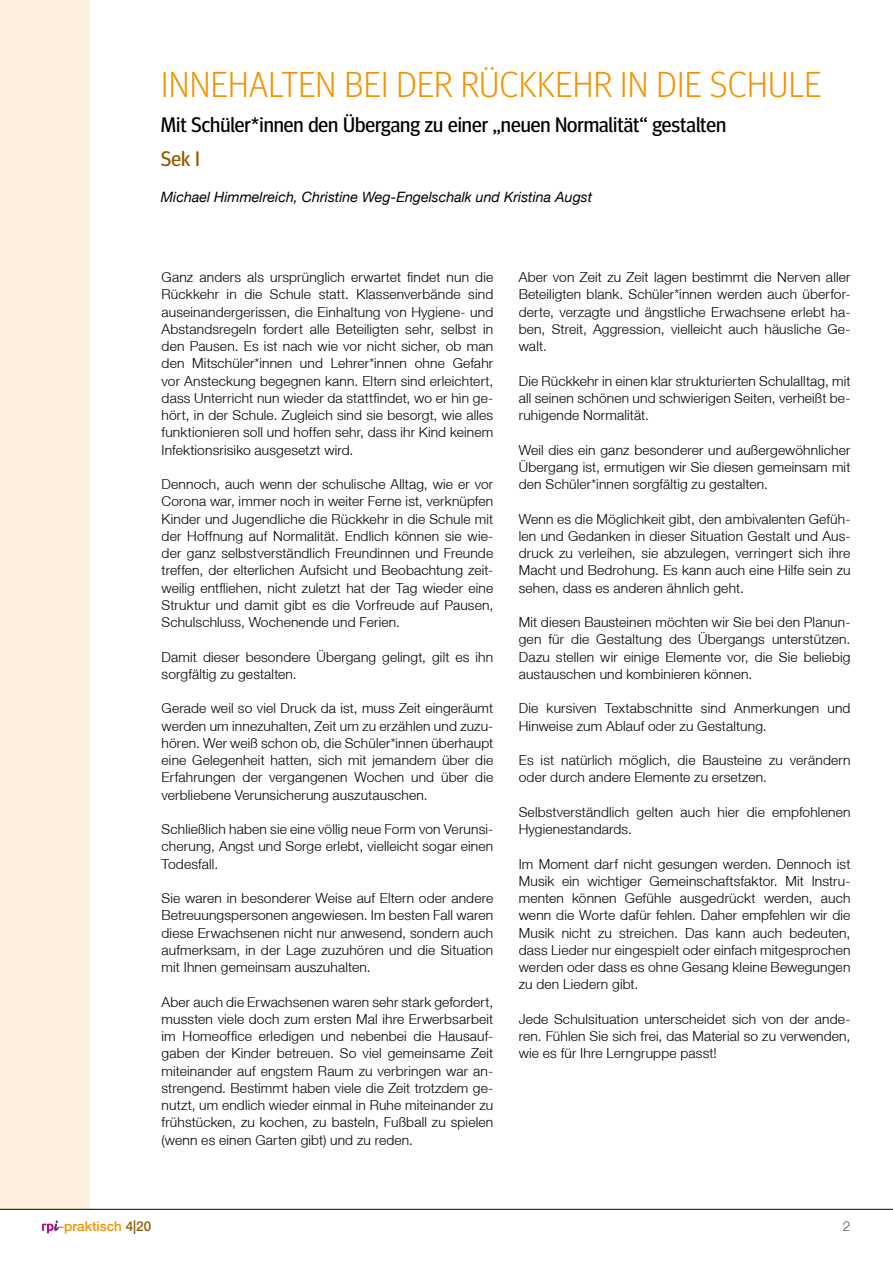
<style>
.page{position:relative;width:893px;height:1263px;background:#fff}
.page>*{position:absolute;margin:0;border:0;box-sizing:border-box;transform-origin:0 0}
.t1{font:300 36px "Meta Headline OT";letter-spacing:.01em;color:#f39200}
.t2{font:21px "Meta Headline OT";color:#000}
.t3{font:21px "Meta Headline OT";color:#935b00}
.t4{font:italic 14.25px "Helvetica Neue LT";color:#000}
.t5{font:300 13.8px/17.2px "Helvetica Neue LT";letter-spacing:.01em;color:#000;text-align:justify}
.t6{font:500 13.5px "Helvetica Neue LT";color:#f39200}
.t7{font:100 13.5px "Helvetica Neue LT";color:#000}
.s1{color:#935b00}
</style>
<div class="page">
<div style="left:0;top:0;width:89px;height:1209px;background:#fef0de"></div>
<hr style="left:0;top:1209px;width:893px;height:1px;background:#000">
<svg style="left:43px;top:1220px;width:16px;height:13px"></svg>
<h1 class="t1" style="left:161px;top:63px;width:662px">INNEHALTEN BEI DER RÜCKKEHR IN DIE SCHULE</h1>
<h2 class="t2" style="left:161px;top:112px;width:567px">Mit Schüler*innen den Übergang zu einer „neuen Normalität“ gestalten</h2>
<h2 class="t3" style="left:161px;top:146px;width:40px">Sek I</h2>
<p class="t4" style="left:161px;top:188px;width:433px">Michael Himmelreich, Christine Weg-Engelschalk und Kristina Augst</p>
<p class="t5" style="left:162px;top:268px;width:333px">Ganz anders als ursprünglich erwartet findet nun die Rückkehr in die Schule statt. Klassenverbände sind auseinandergerissen, die Einhaltung von Hygiene- und Abstandsregeln fordert alle Beteiligten sehr, selbst in den Pausen. Es ist nach wie vor nicht sicher, ob man den Mitschüler*innen und Lehrer*innen ohne Gefahr vor Ansteckung begegnen kann. Eltern sind erleichtert, dass Unterricht nun wieder da stattfindet, wo er hin ge&shy;hört, in der Schule. Zugleich sind sie besorgt, wie alles funktionieren soll und hoffen sehr, dass ihr Kind keinem Infektionsrisiko ausgesetzt wird.</p>
<p class="t5" style="left:162px;top:475px;width:333px">Dennoch, auch wenn der schulische Alltag, wie er vor Corona war, immer noch in weiter Ferne ist, verknüpfen Kinder und Jugendliche die Rückkehr in die Schule mit der Hoffnung auf Normalität. Endlich können sie wie&shy;der ganz selbstverständlich Freundinnen und Freunde treffen, der elterlichen Aufsicht und Beobachtung zeit&shy;weilig entfliehen, nicht zuletzt hat der Tag wieder eine Struktur und damit gibt es die Vorfreude auf Pausen, Schulschluss, Wochenende und Ferien.</p>
<p class="t5" style="left:162px;top:648px;width:333px">Damit dieser besondere Übergang gelingt, gilt es ihn sorgfältig zu gestalten.</p>
<p class="t5" style="left:162px;top:699px;width:333px">Gerade weil so viel Druck da ist, muss Zeit eingeräumt werden um innezuhalten, Zeit um zu erzählen und zuzu&shy;hören. Wer weiß schon ob, die Schüler*innen überhaupt eine Gelegenheit hatten, sich mit jemandem über die Erfahrungen der vergangenen Wochen und über die verbliebene Verunsicherung auszutauschen.</p>
<p class="t5" style="left:162px;top:820px;width:333px">Schließlich haben sie eine völlig neue Form von Verunsi&shy;cherung, Angst und Sorge erlebt, vielleicht sogar einen Todesfall.</p>
<p class="t5" style="left:162px;top:889px;width:333px">Sie waren in besonderer Weise auf Eltern oder andere Betreuungspersonen angewiesen. Im besten Fall waren diese Erwachsenen nicht nur anwesend, sondern auch aufmerksam, in der Lage zuzuhören und die Situation mit Ihnen gemeinsam auszuhalten.</p>
<p class="t5" style="left:162px;top:993px;width:333px">Aber auch die Erwachsenen waren sehr stark gefordert, mussten viele doch zum ersten Mal ihre Erwerbsarbeit im Homeoffice erledigen und nebenbei die Hausauf&shy;gaben der Kinder betreuen. So viel gemeinsame Zeit miteinander auf engstem Raum zu verbringen war an&shy;strengend. Bestimmt haben viele die Zeit trotzdem ge&shy;nutzt, um endlich wieder einmal in Ruhe miteinander zu frühstücken, zu kochen, zu basteln, Fußball zu spielen (wenn es einen Garten gibt) und zu reden.</p>
<p class="t5" style="left:519px;top:268px;width:333px">Aber von Zeit zu Zeit lagen bestimmt die Nerven aller Beteiligten blank. Schüler*innen werden auch überfor&shy;derte, verzagte und ängstliche Erwachsene erlebt ha&shy;ben, Streit, Aggression, vielleicht auch häusliche Ge&shy;walt.</p>
<p class="t5" style="left:519px;top:372px;width:333px">Die Rückkehr in einen klar strukturierten Schulalltag, mit all seinen schönen und schwierigen Seiten, verheißt be&shy;ruhigende Normalität.</p>
<p class="t5" style="left:519px;top:441px;width:333px">Weil dies ein ganz besonderer und außergewöhnlicher Übergang ist, ermutigen wir Sie diesen gemeinsam mit den Schüler*innen sorgfältig zu gestalten.</p>
<p class="t5" style="left:519px;top:510px;width:333px">Wenn es die Möglichkeit gibt, den ambivalenten Gefüh&shy;len und Gedanken in dieser Situation Gestalt und Aus&shy;druck zu verleihen, sie abzulegen, verringert sich ihre Macht und Bedrohung. Es kann auch eine Hilfe sein zu sehen, dass es anderen ähnlich geht.</p>
<p class="t5" style="left:519px;top:613px;width:333px">Mit diesen Bausteinen möchten wir Sie bei den Planun&shy;gen für die Gestaltung des Übergangs unterstützen.<br>Dazu stellen wir einige Elemente vor, die Sie beliebig austauschen und kombinieren können.</p>
<p class="t5" style="left:519px;top:699px;width:333px">Die kursiven Textabschnitte sind Anmerkungen und<br>Hinweise zum Ablauf oder zu Gestaltung.</p>
<p class="t5" style="left:519px;top:751px;width:333px">Es ist natürlich möglich, die Bausteine zu verändern oder durch andere Elemente zu ersetzen.</p>
<p class="t5" style="left:519px;top:803px;width:333px">Selbstverständlich gelten auch hier die empfohlenen<br>Hygienestandards.</p>
<p class="t5" style="left:519px;top:855px;width:333px">Im Moment darf nicht gesungen werden. Dennoch ist Musik ein wichtiger Gemeinschaftsfaktor. Mit Instru&shy;menten können Gefühle ausgedrückt werden, auch wenn die Worte dafür fehlen. Daher empfehlen wir die Musik nicht zu streichen. Das kann auch bedeuten, dass Lieder nur eingespielt oder einfach mitgesprochen werden oder dass es ohne Gesang kleine Bewegungen zu den Liedern gibt.</p>
<p class="t5" style="left:519px;top:1010px;width:333px">Jede Schulsituation unterscheidet sich von der ande&shy;ren. Fühlen Sie sich frei, das Material so zu verwenden, wie es für Ihre Lerngruppe passt!</p>
<p class="t6" style="left:59px;top:1218px;width:94px">-praktisch <span class="s1">4|20</span></p>
<p class="t7" style="left:843px;top:1218px;width:9px">2</p>
</div>
